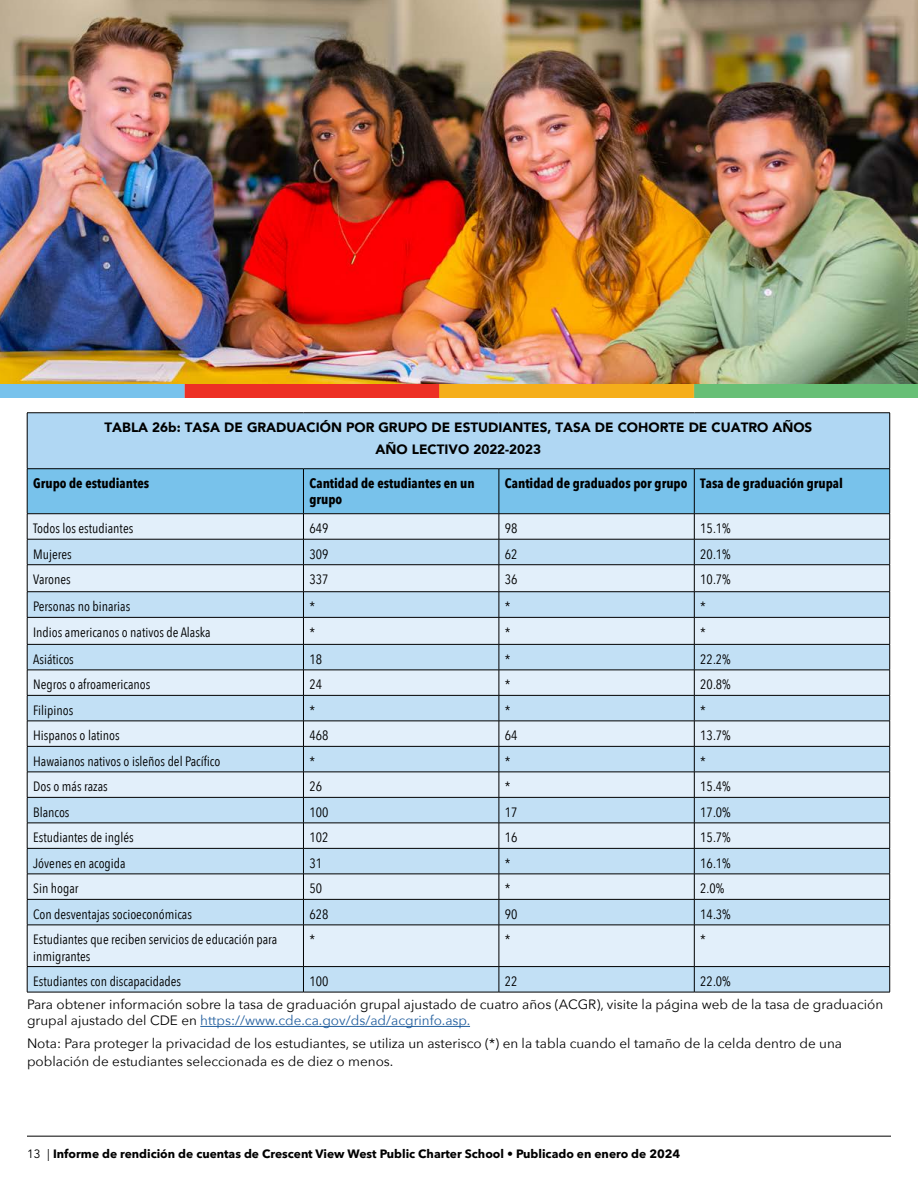
<style>
.page{position:relative;width:918px;height:1188px;background:#fff}
.page>*{position:absolute;margin:0;border:0;box-sizing:border-box;transform-origin:0 0}
.t1{font:13.5px/16.2px "Avenir Next Condensed";color:#000}
.t2{font:13.5px/16.2px "Avenir Next";color:#000}
.t3{font:italic 700 13.5px/16.2px "Avenir Next Condensed";color:#000}
.t4{font:900 13.5px "Avenir";color:#000}
.t5{font:700 12px "Avenir Next LT Pro";color:#000}
.s1{color:#215e9e}
.s2{font-family:"Avenir";font-weight:400}
</style>
<div class="page">
<hr style="left:27px;top:1136px;width:864px;height:1px;background:#000">
<hr style="left:200px;top:1026px;width:270px;height:1px;background:#215e9e">
<div style="left:27px;top:413px;width:863px;height:56px;background:#b0d7f3"></div>
<svg style="left:28px;top:926px;width:861px;height:66px;background:#d3e6f5"></svg>
<hr style="left:27px;top:412px;width:276px;height:1px;background:#000">
<hr style="left:27px;top:413px;width:1px;height:56px;background:#000">
<hr style="left:303px;top:412px;width:196px;height:1px;background:#000">
<hr style="left:499px;top:412px;width:195px;height:1px;background:#000">
<hr style="left:694px;top:412px;width:196px;height:1px;background:#000">
<hr style="left:889px;top:413px;width:1px;height:56px;background:#000">
<hr style="left:27px;top:468px;width:276px;height:1px;background:#000">
<hr style="left:303px;top:468px;width:196px;height:1px;background:#000">
<hr style="left:499px;top:468px;width:195px;height:1px;background:#000">
<hr style="left:694px;top:468px;width:196px;height:1px;background:#000">
<svg style="left:27px;top:469px;width:863px;height:456px;background:#c0daeb"></svg>
<hr style="left:27px;top:925px;width:276px;height:1px;background:#000">
<hr style="left:27px;top:925px;width:1px;height:41px;background:#000">
<hr style="left:303px;top:925px;width:196px;height:1px;background:#000">
<hr style="left:303px;top:925px;width:1px;height:41px;background:#000">
<hr style="left:499px;top:925px;width:195px;height:1px;background:#000">
<hr style="left:499px;top:925px;width:1px;height:41px;background:#000">
<hr style="left:694px;top:925px;width:196px;height:1px;background:#000">
<hr style="left:694px;top:925px;width:1px;height:41px;background:#000">
<hr style="left:889px;top:925px;width:1px;height:41px;background:#000">
<hr style="left:27px;top:966px;width:276px;height:1px;background:#000">
<svg style="left:27px;top:967px;width:1px;height:25px"></svg>
<hr style="left:303px;top:966px;width:196px;height:1px;background:#000">
<svg style="left:303px;top:967px;width:1px;height:25px"></svg>
<hr style="left:499px;top:966px;width:195px;height:1px;background:#000">
<svg style="left:499px;top:967px;width:1px;height:25px"></svg>
<hr style="left:694px;top:966px;width:196px;height:1px;background:#000">
<svg style="left:694px;top:967px;width:1px;height:25px"></svg>
<svg style="left:889px;top:967px;width:1px;height:25px"></svg>
<hr style="left:27px;top:992px;width:276px;height:1px;background:#000">
<hr style="left:303px;top:992px;width:196px;height:1px;background:#000">
<hr style="left:499px;top:992px;width:195px;height:1px;background:#000">
<hr style="left:694px;top:992px;width:196px;height:1px;background:#000">
<img style="left:0;top:0;width:918px;height:384px">
<img style="left:0;top:384px;width:918px;height:13px">
<p class="t4" style="left:105px;top:419px;width:709px">TABLA 26b: TASA DE GRADUACIÓN POR GRUPO DE ESTUDIANTES, TASA DE COHORTE DE CUATRO AÑOS</p>
<p class="t4" style="left:376px;top:441px;width:167px">AÑO LECTIVO 2022-2023</p>
<p class="t3" style="left:33px;top:475px;width:118px">Grupo de estudiantes</p>
<p class="t3" style="left:309px;top:475px;width:167px">Cantidad de estudiantes en un grupo</p>
<p class="t3" style="left:505px;top:475px;width:184px">Cantidad de graduados por grupo</p>
<p class="t3" style="left:700px;top:475px;width:144px">Tasa de graduación grupal</p>
<p class="t1" style="left:33px;top:520px;width:102px">Todos los estudiantes</p>
<p class="t1" style="left:309px;top:520px;width:21px">649</p>
<p class="t1" style="left:505px;top:520px;width:14px">98</p>
<p class="t1" style="left:700px;top:520px;width:32px">15.1%</p>
<p class="t1" style="left:33px;top:546px;width:40px">Mujeres</p>
<p class="t1" style="left:309px;top:546px;width:21px">309</p>
<p class="t1" style="left:505px;top:546px;width:14px">62</p>
<p class="t1" style="left:700px;top:546px;width:32px">20.1%</p>
<p class="t1" style="left:33px;top:571px;width:39px">Varones</p>
<p class="t1" style="left:309px;top:571px;width:21px">337</p>
<p class="t1" style="left:505px;top:571px;width:14px">36</p>
<p class="t1" style="left:700px;top:571px;width:32px">10.7%</p>
<p class="t1" style="left:33px;top:598px;width:99px">Personas no binarias</p>
<p class="t1" style="left:309px;top:598px;width:7px">*</p>
<p class="t1" style="left:505px;top:598px;width:7px">*</p>
<p class="t1" style="left:700px;top:598px;width:7px">*</p>
<p class="t1" style="left:33px;top:624px;width:179px">Indios americanos o nativos de Alaska</p>
<p class="t1" style="left:309px;top:624px;width:7px">*</p>
<p class="t1" style="left:505px;top:624px;width:7px">*</p>
<p class="t1" style="left:700px;top:624px;width:7px">*</p>
<p class="t1" style="left:33px;top:651px;width:42px">Asiáticos</p>
<p class="t1" style="left:309px;top:651px;width:14px">18</p>
<p class="t1" style="left:505px;top:651px;width:7px">*</p>
<p class="t1" style="left:700px;top:651px;width:32px">22.2%</p>
<p class="t1" style="left:33px;top:677px;width:119px">Negros o afroamericanos</p>
<p class="t1" style="left:309px;top:677px;width:14px">24</p>
<p class="t1" style="left:505px;top:677px;width:7px">*</p>
<p class="t1" style="left:700px;top:677px;width:32px">20.8%</p>
<p class="t1" style="left:33px;top:702px;width:42px">Filipinos</p>
<p class="t1" style="left:309px;top:702px;width:7px">*</p>
<p class="t1" style="left:505px;top:702px;width:7px">*</p>
<p class="t1" style="left:700px;top:702px;width:7px">*</p>
<p class="t1" style="left:33px;top:728px;width:88px">Hispanos o latinos</p>
<p class="t1" style="left:309px;top:728px;width:21px">468</p>
<p class="t1" style="left:505px;top:728px;width:14px">64</p>
<p class="t1" style="left:700px;top:728px;width:32px">13.7%</p>
<p class="t1" style="left:33px;top:753px;width:189px">Hawaianos nativos o isleños del Pacífico</p>
<p class="t1" style="left:309px;top:753px;width:7px">*</p>
<p class="t1" style="left:505px;top:753px;width:7px">*</p>
<p class="t1" style="left:700px;top:753px;width:7px">*</p>
<p class="t1" style="left:33px;top:779px;width:76px">Dos o más razas</p>
<p class="t1" style="left:309px;top:779px;width:14px">26</p>
<p class="t1" style="left:505px;top:779px;width:7px">*</p>
<p class="t1" style="left:700px;top:779px;width:32px">15.4%</p>
<p class="t1" style="left:33px;top:804px;width:38px">Blancos</p>
<p class="t1" style="left:309px;top:804px;width:21px">100</p>
<p class="t1" style="left:505px;top:804px;width:14px">17</p>
<p class="t1" style="left:700px;top:804px;width:32px">17.0%</p>
<p class="t1" style="left:33px;top:830px;width:102px">Estudiantes de inglés</p>
<p class="t1" style="left:309px;top:830px;width:21px">102</p>
<p class="t1" style="left:505px;top:830px;width:14px">16</p>
<p class="t1" style="left:700px;top:830px;width:32px">15.7%</p>
<p class="t1" style="left:33px;top:855px;width:94px">Jóvenes en acogida</p>
<p class="t1" style="left:309px;top:855px;width:14px">31</p>
<p class="t1" style="left:505px;top:855px;width:7px">*</p>
<p class="t1" style="left:700px;top:855px;width:32px">16.1%</p>
<p class="t1" style="left:33px;top:881px;width:47px">Sin hogar</p>
<p class="t1" style="left:309px;top:881px;width:14px">50</p>
<p class="t1" style="left:505px;top:881px;width:7px">*</p>
<p class="t1" style="left:700px;top:881px;width:26px">2.0%</p>
<p class="t1" style="left:33px;top:906px;width:160px">Con desventajas socioeconómicas</p>
<p class="t1" style="left:309px;top:906px;width:21px">628</p>
<p class="t1" style="left:505px;top:906px;width:14px">90</p>
<p class="t1" style="left:700px;top:906px;width:32px">14.3%</p>
<p class="t1" style="left:33px;top:932px;width:246px">Estudiantes que reciben servicios de educación para inmigrantes</p>
<p class="t1" style="left:309px;top:932px;width:7px">*</p>
<p class="t1" style="left:505px;top:932px;width:7px">*</p>
<p class="t1" style="left:700px;top:932px;width:7px">*</p>
<p class="t1" style="left:33px;top:973px;width:149px">Estudiantes con discapacidades</p>
<p class="t1" style="left:309px;top:973px;width:21px">100</p>
<p class="t1" style="left:505px;top:973px;width:14px">22</p>
<p class="t1" style="left:700px;top:973px;width:32px">22.0%</p>
<p class="t2" style="left:27px;top:996px;width:858px">Para obtener información sobre la tasa de graduación grupal ajustado de cuatro años (ACGR), visite la página web de la tasa de graduación grupal ajustado del CDE en <span class="s1">https://www.cde.ca.gov/ds/ad/acgrinfo.asp.</span></p>
<p class="t2" style="left:27px;top:1034px;width:817px;line-height:18px">Nota: Para proteger la privacidad de los estudiantes, se utiliza un asterisco (*) en la tabla cuando el tamaño de la celda dentro de una población de estudiantes seleccionada es de diez o menos.</p>
<p class="t5" style="left:27px;top:1146px;width:655px"><span class="s2">13 |</span> Informe de rendición de cuentas de Crescent View West Public Charter School • Publicado en enero de 2024</p>
</div>
